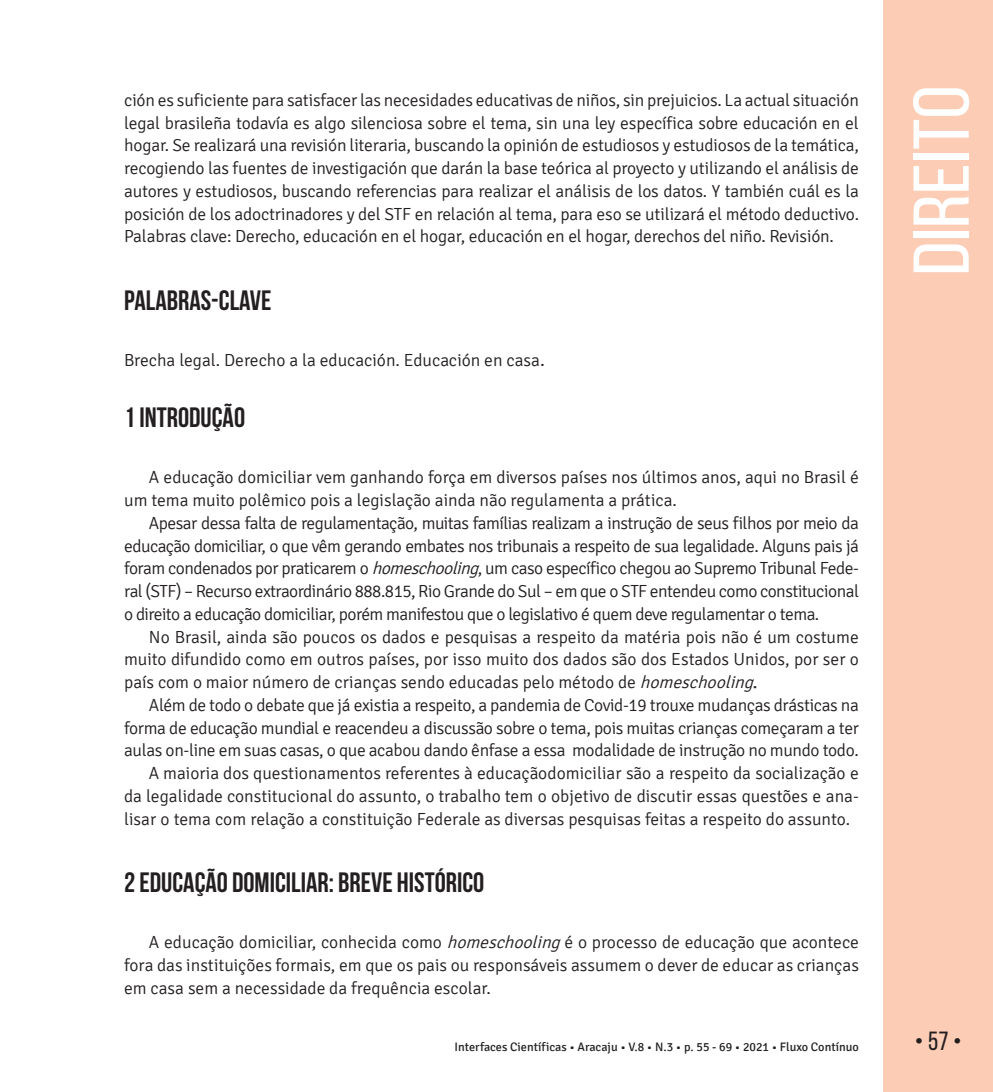
<style>
.page{position:relative;width:993px;height:1092px;background:#fff}
.page>*{position:absolute;margin:0;border:0;box-sizing:border-box;transform-origin:0 0}
.t1{font:78.75px "Bebas Neue";color:#fff;scale:1.09 1}
.t2{font:700 28px "Bebas Neue";color:#231f20}
.t3{font:26.25px "Bebas Neue";color:#231f20}
.t4{font:300 17.5px/22.8px "Signika";letter-spacing:-.005em;color:#231f20;text-align:justify}
.t5{font:12.25px "Signika";color:#231f20}
.s1{font-size:19.25px}
.s2{font-style:italic}
.s3{font-weight:400}
</style>
<div class="page">
<div style="left:883px;top:0;width:109px;height:1091px;background:#fcccb5"></div>
<p class="t4" style="left:124px;top:89px;width:736px">ción es suficiente para satisfacer las necesidades educativas de niños, sin prejuicios. La actual situación legal brasileña todavía es algo silenciosa sobre el tema, sin una ley específica sobre educación en el hogar. Se realizará una revisión literaria, buscando la opinión de estudiosos y estudiosos de la temática, recogiendo las fuentes de investigación que darán la base teórica al proyecto y utilizando el análisis de autores y estudiosos, buscando referencias para realizar el análisis de los datos. Y también cuál es la posición de los adoctrinadores y del STF en relación al tema, para eso se utilizará el método deductivo.<br>Palabras clave: Derecho, educación en el hogar, educación en el hogar, derechos del niño. Revisión.</p>
<h2 class="t2" style="left:124px;top:284px;width:149px">PALABRAS-CLAVE</h2>
<p class="t4" style="left:124px;top:349px;width:422px">Brecha legal. Derecho a la educación. Educación en casa<span class="s1">.</span></p>
<h2 class="t2" style="left:124px;top:402px;width:122px">1 INTRODUÇÃO</h2>
<p class="t4" style="left:124px;top:466px;width:736px;text-indent:25px">A educação domiciliar vem ganhando força em diversos países nos últimos anos, aqui no Brasil é um tema muito polêmico pois a legislação ainda não regulamenta a prática.</p>
<p class="t4" style="left:124px;top:512px;width:736px;text-indent:25px">Apesar dessa falta de regulamentação, muitas famílias realizam a instrução de seus filhos por meio da educação domiciliar, o que vêm gerando embates nos tribunais a respeito de sua legalidade. Alguns pais já foram condenados por praticarem o <span class="s2">homeschooling</span>, um caso específico chegou ao Supremo Tribunal Fede&shy;ral (STF) – Recurso extraordinário 888.815, Rio Grande do Sul – em que o STF entendeu como constitucional o direito a educação domiciliar, porém manifestou que o legislativo é quem deve regulamentar o tema.</p>
<p class="t4" style="left:124px;top:625px;width:736px;text-indent:25px">No Brasil, ainda são poucos os dados e pesquisas a respeito da matéria pois não é um costume muito difundido como em outros países, por isso muito dos dados são dos Estados Unidos, por ser o país com o maior número de crianças sendo educadas pelo método de <span class="s2">homeschooling</span><span class="s3">.</span></p>
<p class="t4" style="left:149px;top:694px;width:711px">Além de todo o debate que já existia a respeito, a pandemia de Covid-19 trouxe mudanças drásticas na</p>
<p class="t4" style="left:124px;top:716px;width:736px">forma de educação mundial e reacendeu a discussão sobre o tema, pois muitas crianças começaram a ter</p>
<p class="t4" style="left:124px;top:739px;width:736px">aulas on-line em suas casas, o que acabou dando ênfase a essa modalidade de instrução no mundo todo.</p>
<p class="t4" style="left:149px;top:762px;width:711px">A maioria dos questionamentos referentes à educação domiciliar são a respeito da socialização e</p>
<p class="t4" style="left:124px;top:785px;width:736px">da legalidade constitucional do assunto, o trabalho tem o objetivo de discutir essas questões e ana-</p>
<p class="t4" style="left:124px;top:807px;width:727px">lisar o tema com relação a constituição Federal e as diversas pesquisas feitas a respeito do assunto.</p>
<h2 class="t2" style="left:124px;top:866px;width:361px">2 EDUCAÇÃO DOMICILIAR: BREVE HISTÓRICO</h2>
<p class="t4" style="left:124px;top:931px;width:736px;text-indent:25px">A educação domiciliar, conhecida como <span class="s2">homeschooling</span>é o processo de educação que acontece fora das instituições formais, em que os pais ou responsáveis assumem o dever de educar as crianças em casa sem a necessidade da frequência escolar.</p>
<h1 class="t1" style="left:898px;top:275px;width:176px;rotate:-90deg">Direito</h1>
<p class="t5" style="left:454px;top:1040px;width:405px">Interfaces Científicas • Aracaju • V.8 • N.3 • p. 55 - 69 • 2021 • Fluxo Contínuo</p>
<h3 class="t3" style="left:914px;top:1026px;width:48px">• 57 •</h3>
</div>
